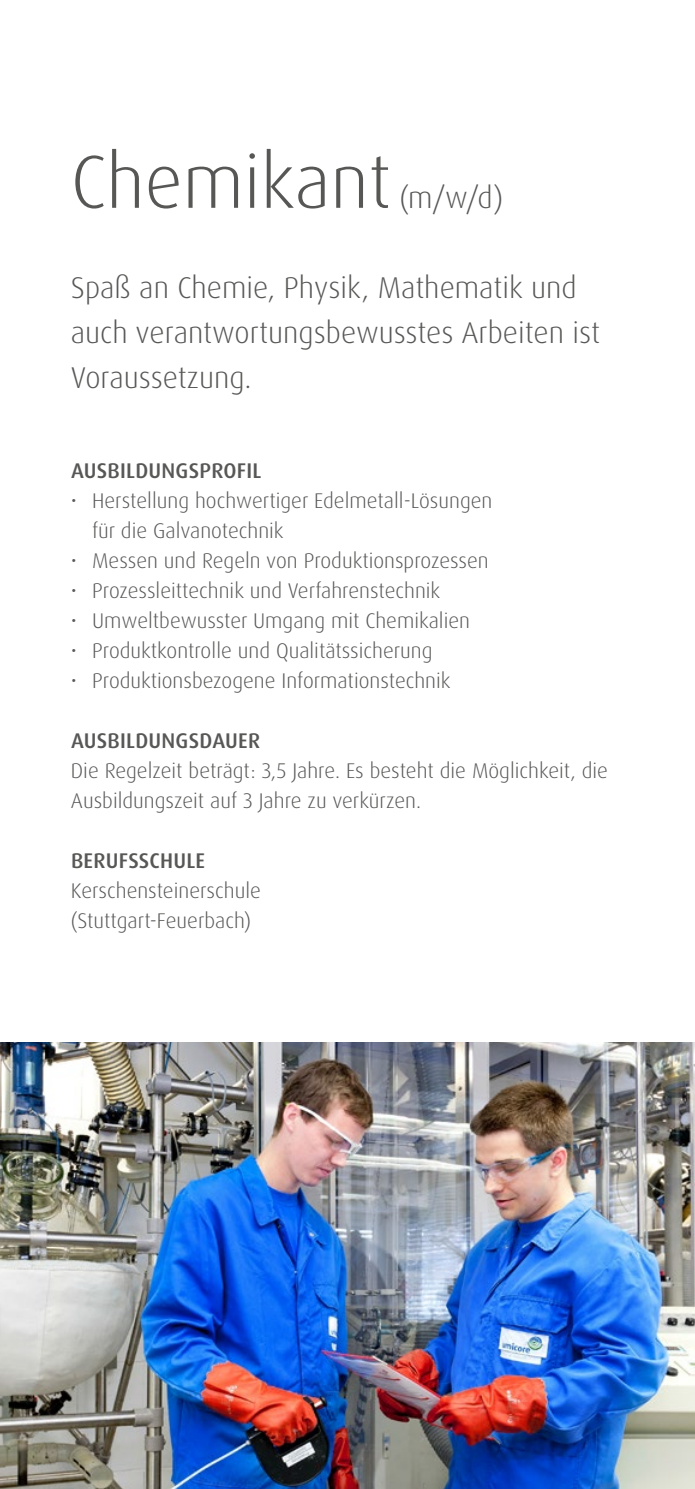
<style>
.page{position:relative;width:695px;height:1489px;background:#fff}
.page>*{position:absolute;margin:0;border:0;box-sizing:border-box;transform-origin:0 0}
.t1{font:300 75px "Dax Pro";color:#575756}
.t2{font:300 30px/45px "Dax Pro";color:#575756}
.t3{font:300 21.25px/30px "Dax Pro";color:#575756}
.t4{font:500 21.25px "Dax Pro";letter-spacing:.01em;color:#575756}
</style>
<div class="page">
<hr style="left:694px;top:0;width:1px;height:1488px;background:#e3e3e3">
<img style="left:0;top:1042px;width:694px;height:446px">
<h1 class="t1" style="left:71px;top:133px;width:321px">Chemikant</h1>
<h2 class="t2" style="left:399px;top:175px;width:105px">(m/w/d)</h2>
<h2 class="t2" style="left:71px;top:265px;width:530px">Spaß an Chemie, Physik, Mathematik und auch verantwortungsbewusstes Arbeiten ist<br>Voraussetzung.</h2>
<p class="t4" style="left:71px;top:457px;width:192px">AUSBILDUNGSPROFIL</p>
<p class="t3" style="left:92px;top:485px;width:401px;text-indent:-21px">• Herstellung hochwertiger Edelmetall-Lösungen für die Galvanotechnik</p>
<p class="t3" style="left:71px;top:545px;width:419px">• Messen und Regeln von Produktionsprozessen</p>
<p class="t3" style="left:71px;top:575px;width:371px">• Prozessleittechnik und Verfahrenstechnik</p>
<p class="t3" style="left:71px;top:605px;width:400px">• Umweltbewusster Umgang mit Chemikalien</p>
<p class="t3" style="left:71px;top:635px;width:363px">• Produktkontrolle und Qualitätssicherung</p>
<p class="t3" style="left:71px;top:665px;width:381px">• Produktionsbezogene Informationstechnik</p>
<p class="t4" style="left:71px;top:727px;width:191px">AUSBILDUNGSDAUER</p>
<p class="t3" style="left:71px;top:755px;width:538px">Die Regelzeit beträgt: 3,5 Jahre. Es besteht die Möglichkeit, die<br>Ausbildungszeit auf 3 Jahre zu verkürzen.</p>
<p class="t4" style="left:71px;top:847px;width:136px">BERUFSSCHULE</p>
<p class="t3" style="left:71px;top:875px;width:191px">Kerschensteinerschule (Stuttgart-Feuerbach)</p>
</div>
